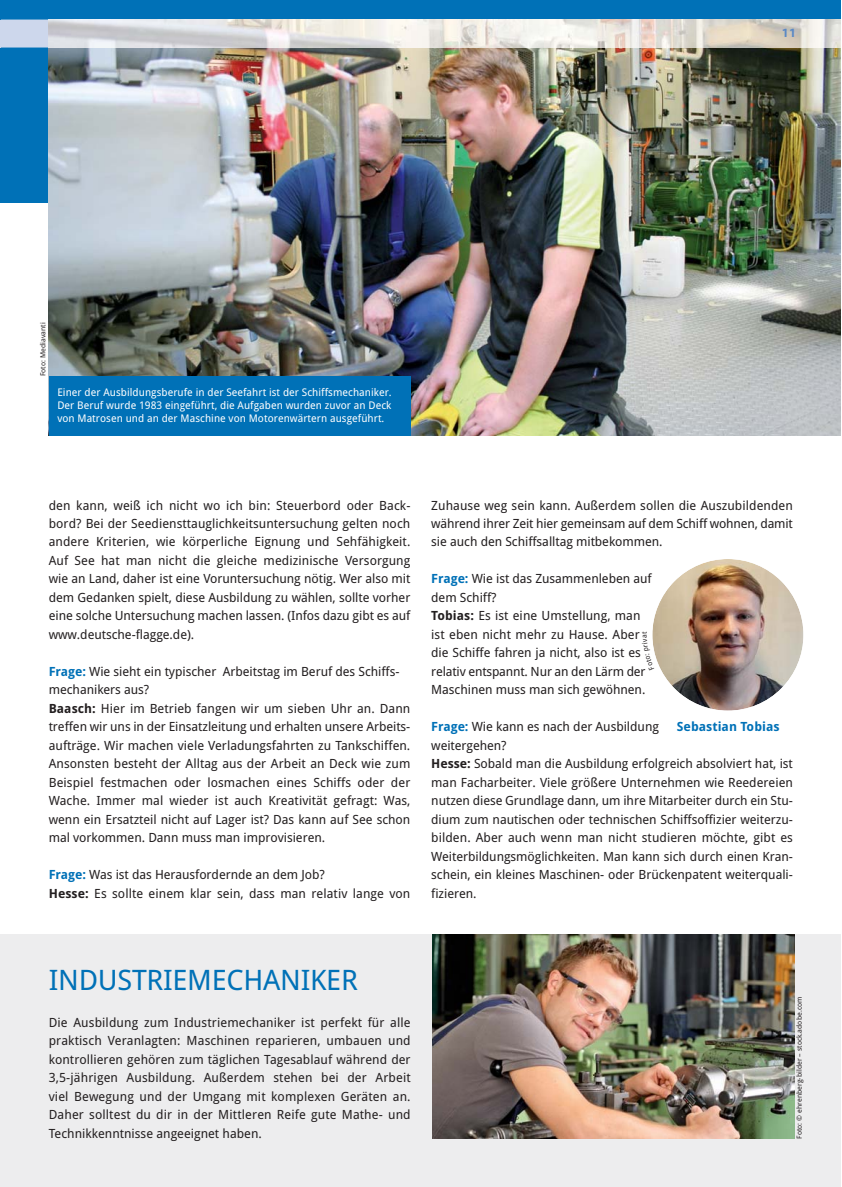
<style>
.page{position:relative;width:842px;height:1187px;background:#fff}
.page>*{position:absolute;margin:0;border:0;box-sizing:border-box;transform-origin:0 0}
.t1{font:28.2px "Droid Sans";letter-spacing:-.01em;color:#0071b7}
.t2{font:12.75px/18.5px "Droid Sans";letter-spacing:-.005em;color:#231f20}
.t3{font:700 12.75px "Droid Sans";color:#0071b7}
.t4{font:700 12.75px "Myriad Pro";color:#5a89c5}
.t5{font:10.65px/12.8px "Droid Sans";letter-spacing:.005em;color:#fff;text-align:justify}
.t6{font:7.05px "Droid Sans";letter-spacing:.005em;color:#231f20}
.s1{font-weight:700;color:#0071b7}
.s2{font-weight:700}
</style>
<div class="page">
<div style="left:1px;top:934px;width:839px;height:252px;background:#ededee"></div>
<img style="left:432px;top:934px;width:362px;height:204px">
<div style="left:1px;top:0;width:839px;height:203px;background:#0071b7"></div>
<img style="left:49px;top:19px;width:791px;height:416px">
<svg style="left:1px;top:20px;width:48px;height:28px"></svg>
<img style="left:49px;top:20px;width:791px;height:28px">
<div style="left:49px;top:376px;width:362px;height:59px;background:#0071b7"></div>
<img style="left:652px;top:559px;width:152px;height:152px">
<p class="t4" style="left:781px;top:27px;width:16px">11</p>
<p class="t6" style="left:40px;top:376px;width:55px;rotate:-90deg">Foto: Mediavanti</p>
<p class="t5" style="left:57px;top:387px;width:336px">Einer der Ausbildungsberufe in der Seefahrt ist der Schiffsmechaniker.<br>Der Beruf wurde 1983 eingeführt, die Aufgaben wurden zuvor an Deck von Matrosen und an der Maschine von Motorenwärtern ausgeführt.</p>
<p class="t2" style="left:49px;top:497px;width:363px;text-align:justify">den kann, weiß ich nicht wo ich bin: Steuerbord oder Back&shy;bord? Bei der Seediensttauglichkeitsuntersuchung gelten noch andere Kriterien, wie körperliche Eignung und Sehfähigkeit.<br>Auf See hat man nicht die gleiche medizinische Versorgung wie an Land, daher ist eine Voruntersuchung nötig. Wer also mit dem Gedanken spielt, diese Ausbildung zu wählen, sollte vorher eine solche Untersuchung machen lassen. (Infos dazu gibt es auf www.deutsche-flagge.de).</p>
<p class="t2" style="left:49px;top:663px;width:363px"><span class="s1">Frage:</span> Wie sieht ein typischer Arbeitstag im Beruf des Schiffs&shy;mechanikers aus?<br><span class="s2">Baasch:</span> Hier im Betrieb fangen wir um sieben Uhr an. Dann treffen wir uns in der Einsatzleitung und erhalten unsere Arbeits&shy;aufträge. Wir machen viele Verladungsfahrten zu Tankschiffen.<br>Ansonsten besteht der Alltag aus der Arbeit an Deck wie zum Beispiel festmachen oder losmachen eines Schiffs oder der Wache. Immer mal wieder ist auch Kreativität gefragt: Was, wenn ein Ersatzteil nicht auf Lager ist? Das kann auf See schon mal vorkommen. Dann muss man improvisieren.</p>
<p class="t2" style="left:49px;top:866px;width:363px"><span class="s1">Frage:</span> Was ist das Herausfordernde an dem Job?<br><span class="s2">Hesse:</span> Es sollte einem klar sein, dass man relativ lange von</p>
<p class="t2" style="left:431px;top:497px;width:363px;text-align:justify">Zuhause weg sein kann. Außerdem sollen die Auszubildenden während ihrer Zeit hier gemeinsam auf dem Schiff wohnen, damit sie auch den Schiffsalltag mitbekommen.</p>
<p class="t2" style="left:431px;top:571px;width:222px"><span class="s1">Frage:</span> Wie ist das Zusammenleben auf dem Schiff?<br><span class="s2">Tobias:</span> Es ist eine Umstellung, man ist eben nicht mehr zu Hause. Aber die Schiffe fahren ja nicht, also ist es relativ entspannt. Nur an den Lärm der<br>Maschinen muss man sich gewöhnen.</p>
<p class="t2" style="left:431px;top:718px;width:363px"><span class="s1">Frage:</span> Wie kann es nach der Ausbildung<br>weitergehen?<br><span class="s2">Hesse:</span> Sobald man die Ausbildung erfolgreich absolviert hat, ist man Facharbeiter. Viele größere Unternehmen wie Reedereien nutzen diese Grundlage dann, um ihre Mitarbeiter durch ein Stu&shy;dium zum nautischen oder technischen Schiffsoffizier weiterzu&shy;bilden. Aber auch wenn man nicht studieren möchte, gibt es Weiterbildungsmöglichkeiten. Man kann sich durch einen Kran&shy;schein, ein kleines Maschinen- oder Brückenpatent weiterquali&shy;fizieren.</p>
<p class="t3" style="left:677px;top:721px;width:104px">Sebastian Tobias</p>
<h1 class="t1" style="left:49px;top:968px;width:310px">INDUSTRIEMECHANIKER</h1>
<p class="t2" style="left:49px;top:1014px;width:363px;text-align:justify">Die Ausbildung zum Industriemechaniker ist perfekt für alle praktisch Veranlagten: Maschinen reparieren, umbauen und kontrollieren gehören zum täglichen Tagesablauf während der 3,5-jährigen Ausbildung. Außerdem stehen bei der Arbeit viel Bewegung und der Umgang mit komplexen Geräten an.<br>Daher solltest du dir in der Mittleren Reife gute Mathe- und Technikkenntnisse angeeignet haben.</p>
<p class="t6" style="left:796px;top:1138px;width:144px;rotate:-90deg">Foto: © ehrenberg-bilder – stock.adobe.com</p>
</div>
